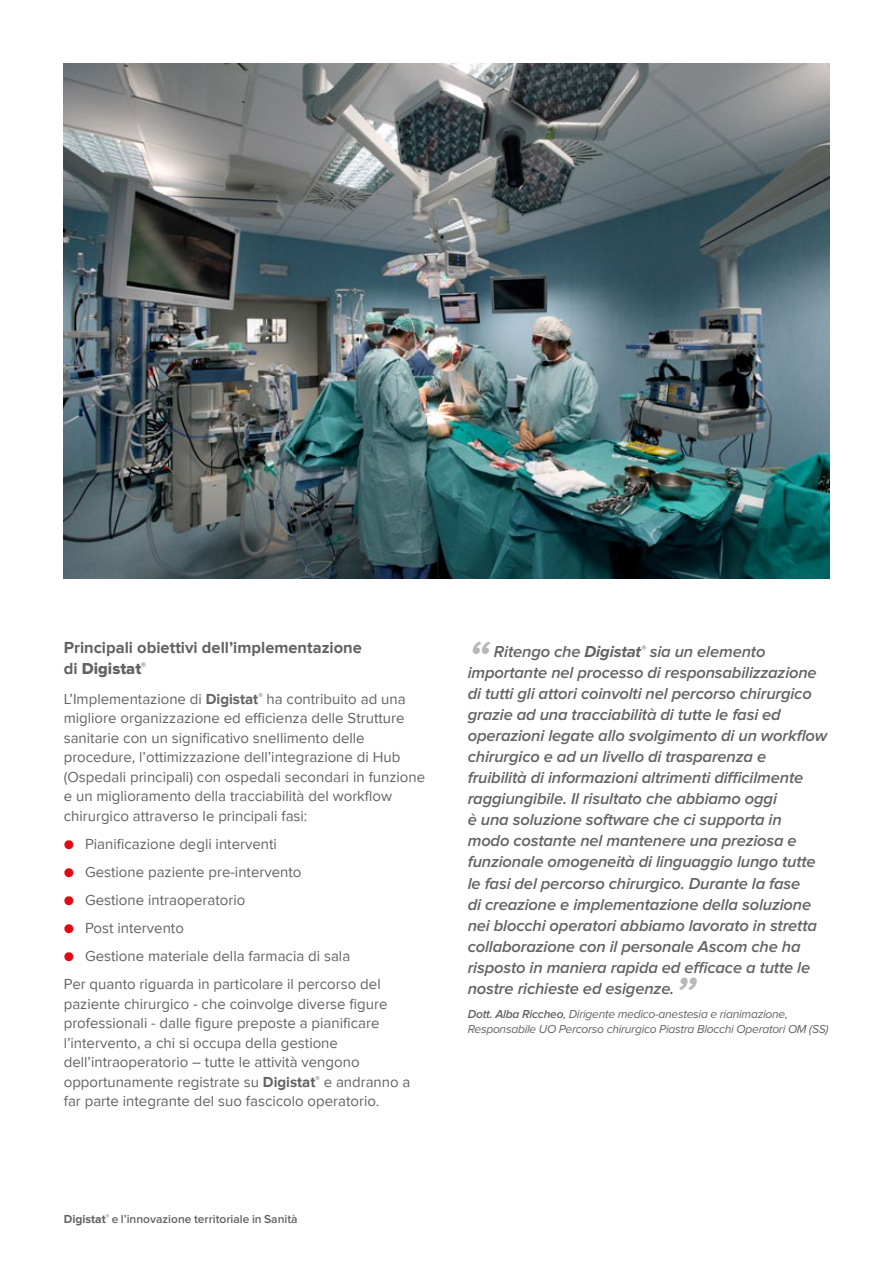
<style>
.page{position:relative;width:893px;height:1263px;background:#fff}
.page>*{position:absolute;margin:0;border:0;box-sizing:border-box;transform-origin:0 0}
.t1{font:italic 600 49.5px "Proxima Nova";color:#b8b7b7}
.t2{font:italic 600 16.5px/21px "Proxima Nova";letter-spacing:-.01em;color:#646363}
.t3{font:700 16.5px "Proxima Nova";color:#646363}
.t4{font:16.5px "Proxima Nova Extrabld";color:#646363}
.t5{font:15px/19.5px "Proxima Nova";color:#646363}
.t6{font:italic 12px "Proxima Nova";letter-spacing:-.02em;color:#646363}
.t7{font:600 12px "Proxima Nova";color:#646363}
.s1{font-family:"Proxima Nova";font-weight:700}
.s2{font-weight:700}
.s3{color:#e30613}
.s4{font-family:"Proxima Nova A";font-weight:700}
.s5{font-weight:600}
</style>
<div class="page">
<img style="left:64px;top:64px;width:765px;height:514px">
<p class="t3" style="left:64px;top:638px;width:300px">Principali obiettivi dell’implementazione</p>
<p class="t4" style="left:64px;top:661px;width:84px"><span class="s1">di</span> Digistat<sup>®</sup></p>
<p class="t5" style="left:64px;top:689px;width:363px">L’Implementazione di <span class="s2">Digistat</span><sup>®</sup> ha contribuito ad una migliore organizzazione ed efficienza delle Strutture sanitarie con un significativo snellimento delle procedure, l’ottimizzazione dell’integrazione di Hub (Ospedali principali) con ospedali secondari in funzione e un miglioramento della tracciabilità del workflow chirurgico attraverso le principali fasi:</p>
<p class="t5" style="left:64px;top:834px;width:215px"><span class="s3">●</span> Pianificazione degli interventi</p>
<p class="t5" style="left:64px;top:862px;width:239px"><span class="s3">●</span> Gestione paziente pre-intervento</p>
<p class="t5" style="left:64px;top:890px;width:183px"><span class="s3">●</span> Gestione intraoperatorio</p>
<p class="t5" style="left:64px;top:918px;width:122px"><span class="s3">●</span> Post intervento</p>
<p class="t5" style="left:64px;top:942px;width:318px;line-height:28px"><span class="s3">●</span> Gestione materiale della farmacia di sala<br>Per quanto riguarda in particolare il percorso del</p>
<p class="t5" style="left:64px;top:994px;width:348px">paziente chirurgico - che coinvolge diverse figure professionali - dalle figure preposte a pianificare l’intervento, a chi si occupa della gestione dell’intraoperatorio – tutte le attività vengono opportunamente registrate su <span class="s2">Digistat</span><sup>®</sup> e andranno a far parte integrante del suo fascicolo operatorio.</p>
<p class="t7" style="left:64px;top:1212px;width:235px"><span class="s2">Digistat</span><sup>®</sup> e l’innovazione territoriale in Sanità</p>
<h1 class="t1" style="left:468px;top:636px;width:23px">“</h1>
<p class="t2" style="left:468px;top:642px;width:361px;text-indent:26px">Ritengo che <span class="s4">Digistat</span><sup>®</sup> sia un elemento importante nel processo di responsabilizzazione di tutti gli attori coinvolti nel percorso chirurgico grazie ad una tracciabilità di tutte le fasi ed operazioni legate allo svolgimento di un workflow chirurgico e ad un livello di trasparenza e fruibilità di informazioni altrimenti difficilmente raggiungibile. Il risultato che abbiamo oggi<br>è una soluzione software che ci supporta in modo costante nel mantenere una preziosa e funzionale omogeneità di linguaggio lungo tutte le fasi del percorso chirurgico. Durante la fase<br>di creazione e implementazione della soluzione nei blocchi operatori abbiamo lavorato in stretta collaborazione con il personale Ascom che ha risposto in maniera rapida ed efficace a tutte le nostre richieste ed esigenze.</p>
<p class="t6" style="left:468px;top:1007px;width:321px"><span class="s5">Dott. Alba Riccheo</span>, Dirigente medico-anestesia e rianimazione,</p>
<h1 class="t1" style="left:674px;top:972px;width:23px">”</h1>
<p class="t6" style="left:468px;top:1022px;width:362px">Responsabile UO Percorso chirurgico Piastra Blocchi Operatori OM (SS)</p>
</div>
